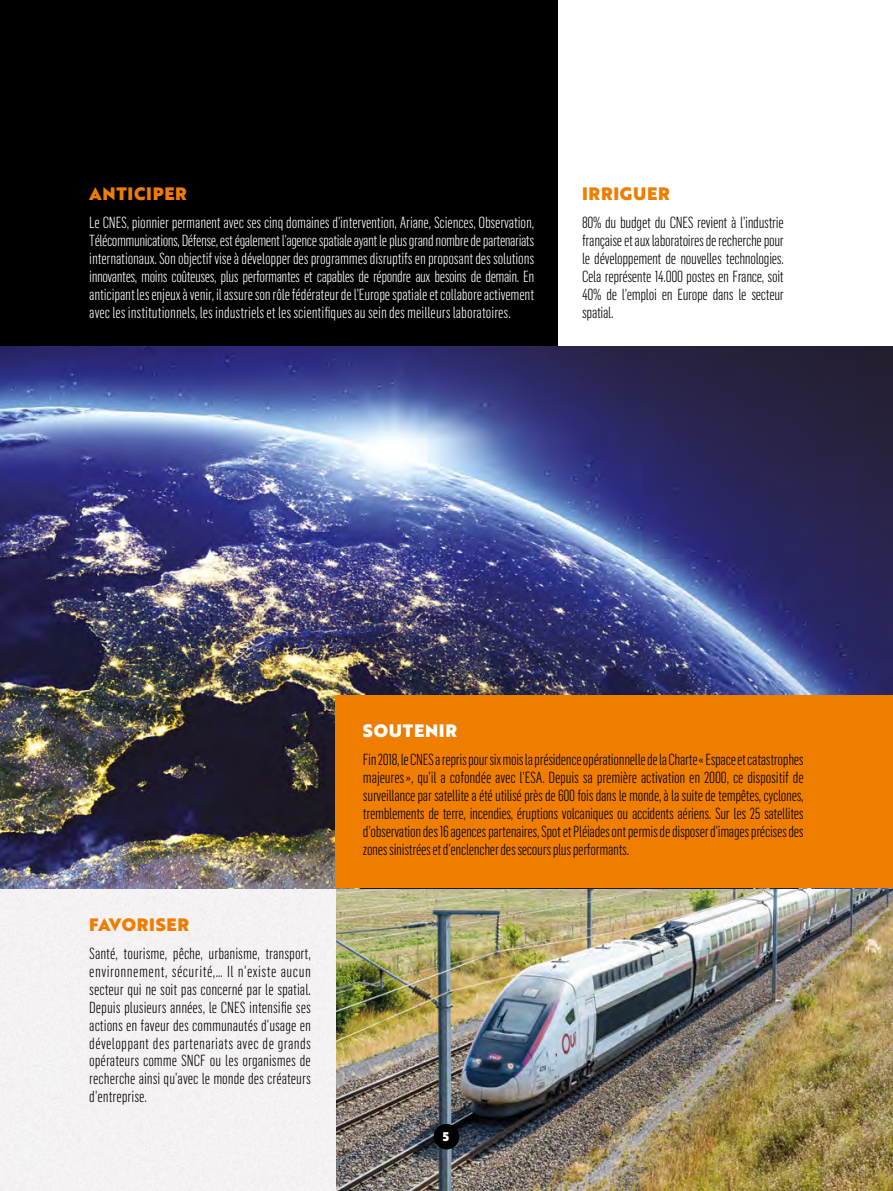
<style>
.page{position:relative;width:893px;height:1191px;background:#fff}
.page>*{position:absolute;margin:0;border:0;box-sizing:border-box;transform-origin:0 0}
.t1{font:17.5px "Brother 1816 Black";letter-spacing:.04em;color:#ef7d00}
.t2{font:17.5px "Brother 1816 Black";letter-spacing:.04em;color:#fff}
.t3{font:300 15.75px/18px "flamenkuch Cond";letter-spacing:-.02em;color:#000;text-align:justify}
.t4{font:300 15.75px/18px "flamenkuch Cond";color:#fff;text-align:justify}
.t5{font:12.25px "Brother 1816 Black";color:#fff}
</style>
<div class="page">
<img style="left:336px;top:888px;width:557px;height:303px">
<div style="left:0;top:888px;width:336px;height:303px;background:#f5f2f3"></div>
<div style="left:0;top:0;width:557px;height:746px;background:#000"></div>
<div style="left:434px;top:1123px;width:25px;height:26px;background:#000;border-radius:50%"></div>
<img style="left:0;top:346px;width:893px;height:542px">
<div style="left:336px;top:695px;width:557px;height:193px;background:#ef7d00"></div>
<p class="t1" style="left:89px;top:180px;width:99px">ANTICIPER</p>
<p class="t4" style="left:89px;top:213px;width:446px">Le CNES, pionnier permanent avec ses cinq domaines d’intervention, Ariane, Sciences, Observation, Télécommunications, Défense, est également l’agence spatiale ayant le plus grand nombre de partenariats internationaux. Son objectif vise à développer des programmes disruptifs en proposant des solutions innovantes, moins coûteuses, plus performantes et capables de répondre aux besoins de demain. En anticipant les enjeux à venir, il assure son rôle fédérateur de l’Europe spatiale et collabore activement avec les institutionnels, les industriels et les scientifiques au sein des meilleurs laboratoires.</p>
<p class="t1" style="left:582px;top:180px;width:89px">IRRIGUER</p>
<p class="t3" style="left:582px;top:213px;width:203px">80% du budget du CNES revient à l’industrie française et aux laboratoires de recherche pour le développement de nouvelles technologies.<br>Cela représente 14.000 postes en France, soit 40% de l’emploi en Europe dans le secteur spatial.</p>
<p class="t1" style="left:89px;top:911px;width:101px">FAVORISER</p>
<p class="t3" style="left:89px;top:944px;width:223px">Santé, tourisme, pêche, urbanisme, transport, environnement, sécurité,… Il n’existe aucun secteur qui ne soit pas concerné par le spatial.<br>Depuis plusieurs années, le CNES intensifie ses actions en faveur des communautés d’usage en développant des partenariats avec de grands opérateurs comme SNCF ou les organismes de recherche ainsi qu’avec le monde des créateurs d’entreprise.</p>
<p class="t2" style="left:363px;top:717px;width:96px">SOUTENIR</p>
<p class="t3" style="left:363px;top:750px;width:442px">Fin 2018, le CNES a repris pour six mois la présidence opérationnelle de la Charte «Espace et catastrophes majeures», qu’il a cofondée avec l’ESA. Depuis sa première activation en 2000, ce dispositif de surveillance par satellite a été utilisé près de 600 fois dans le monde, à la suite de tempêtes, cyclones, tremblements de terre, incendies, éruptions volcaniques ou accidents aériens. Sur les 25 satellites d’observation des 16 agences partenaires, Spot et Pléiades ont permis de disposer d’images précises des zones sinistrées et d’enclencher des secours plus performants.</p>
<p class="t5" style="left:443px;top:1127px;width:8px">5</p>
</div>
